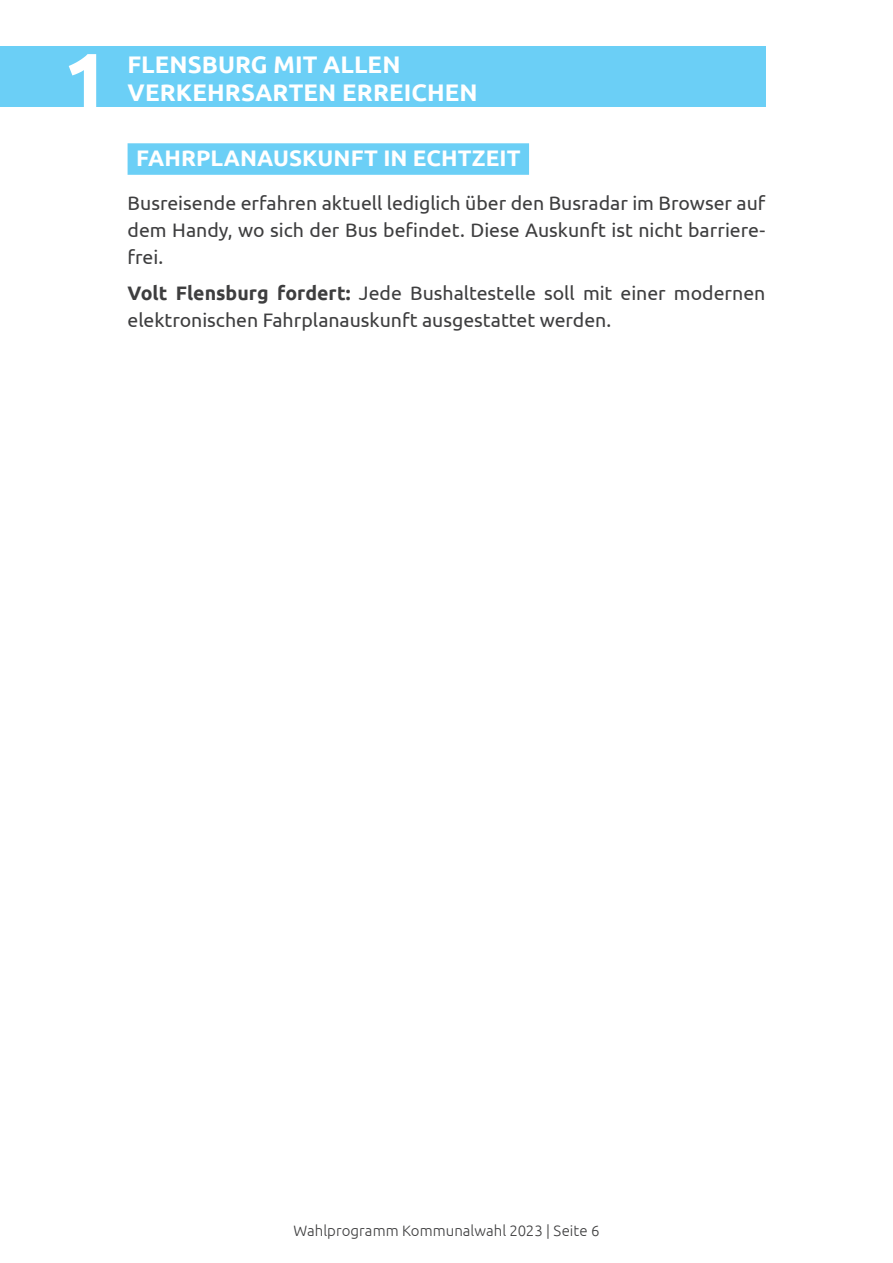
<style>
.page{position:relative;width:893px;height:1263px;background:#fff}
.page>*{position:absolute;margin:0;border:0;box-sizing:border-box;transform-origin:0 0}
.t1{font:700 82.5px "Ubuntu";color:#fff}
.t2{font:700 24px "Ubuntu";letter-spacing:.005em;color:#fff}
.t3{font:700 22.5px "Ubuntu";letter-spacing:.005em;color:#fff}
.t4{font:19.5px/27px "Ubuntu";color:#3e3e3f;text-align:justify}
.t5{font:300 15px "Ubuntu";letter-spacing:.005em;color:#3e3e3f}
.s1{font-weight:700}
</style>
<div class="page">
<div style="left:0;top:46px;width:765px;height:61px;background:#6bcff6"></div>
<div style="left:128px;top:143px;width:401px;height:32px;background:#6bcff6"></div>
<h1 class="t1" style="left:63px;top:32px;width:48px">1</h1>
<p class="t2" style="left:128px;top:49px;width:274px">FLENSBURG MIT ALLEN</p>
<p class="t2" style="left:128px;top:78px;width:352px">VERKEHRSARTEN ERREICHEN</p>
<p class="t3" style="left:136px;top:145px;width:386px">FAHRPLANAUSKUNFT IN ECHTZEIT</p>
<p class="t4" style="left:128px;top:189px;width:639px">Busreisende erfahren aktuell lediglich über den Busradar im Browser auf dem Handy, wo sich der Bus befindet. Diese Auskunft ist nicht barriere&shy;frei.</p>
<p class="t4" style="left:128px;top:279px;width:639px"><span class="s1">Volt Flensburg fordert:</span> Jede Bushaltestelle soll mit einer modernen elektronischen Fahrplanauskunft ausgestattet werden.</p>
<p class="t5" style="left:293px;top:1221px;width:307px">Wahlprogramm Kommunalwahl 2023 Seite 6</p>
</div>
